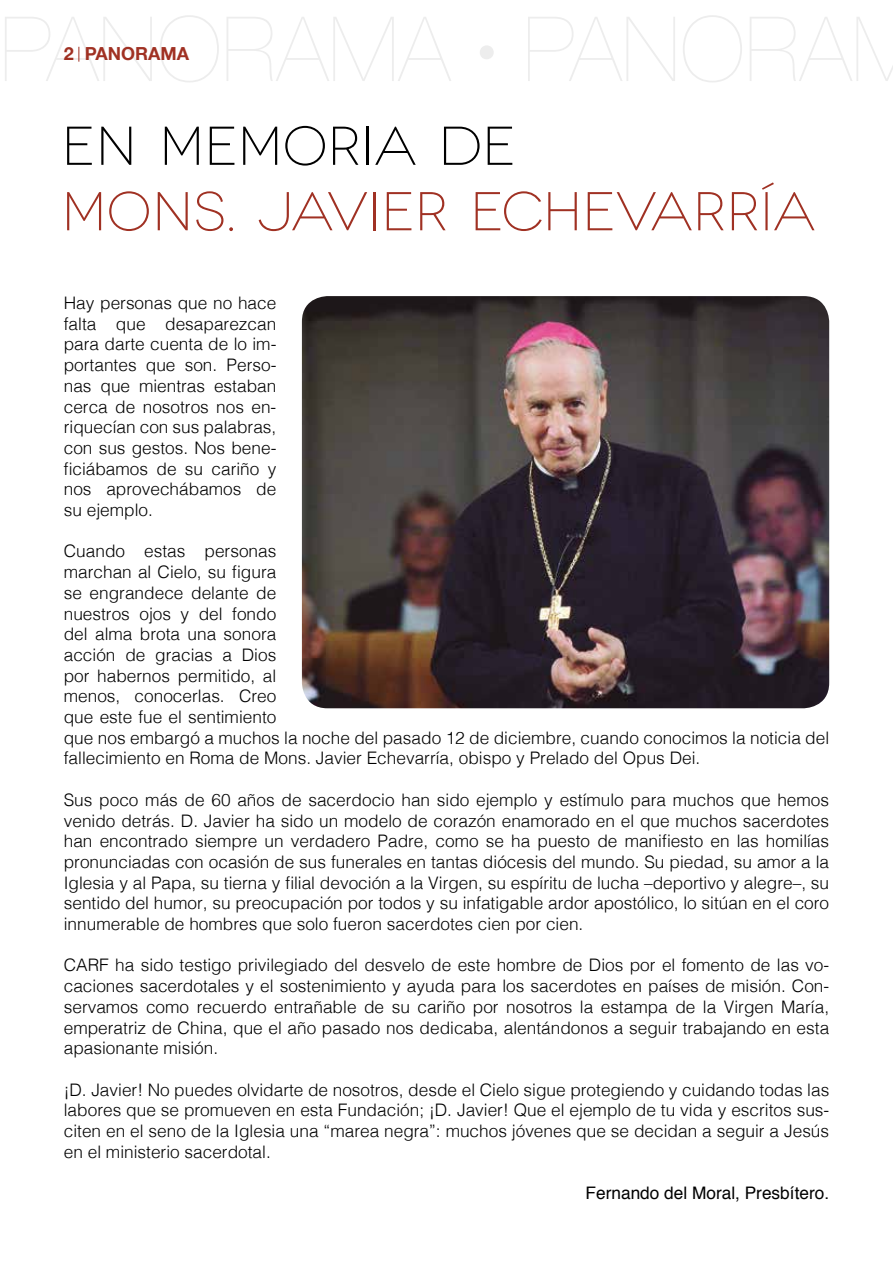
<style>
.page{position:relative;width:893px;height:1263px;background:#fff}
.page>*{position:absolute;margin:0;border:0;box-sizing:border-box;transform-origin:0 0}
.t1{font:300 54.6px "Novecentowide";color:#a03123}
.t2{font:300 54.6px "Novecentowide";color:#000}
.t3{font:700 18px "Helvetica Neue";color:#a03123}
.t4{font:300 17.25px/20.7px "Helvetica";color:#000;text-align:justify}
.t5{font:17.25px "Helvetica";color:#000}
</style>
<div class="page">
<svg style="left:79px;top:47px;width:1px;height:15px"></svg>
<img style="left:302px;top:296px;width:527px;height:412px">
<p class="t3" style="left:64px;top:40px;width:127px">2 PANORAMA</p>
<h1 class="t2" style="left:62px;top:115px;width:455px">EN MEMORIA DE</h1>
<h1 class="t1" style="left:62px;top:180px;width:755px">MONS. JAVIER ECHEVARRÍA</h1>
<p class="t4" style="left:64px;top:291px;width:214px">Hay personas que no hace falta que desaparezcan para darte cuenta de lo im&shy;portantes que son. Perso&shy;nas que mientras estaban cerca de nosotros nos en&shy;riquecían con sus palabras, con sus gestos. Nos bene&shy;ficiábamos de su cariño y nos aprovechábamos de su ejemplo.</p>
<p class="t4" style="left:64px;top:540px;width:767px;text-align:left">Cuando estas personas<br>marchan al Cielo, su figura<br>se engrandece delante de<br>nuestros ojos y del fondo<br>del alma brota una sonora<br>acción de gracias a Dios<br>por habernos permitido, al<br>menos, conocerlas. Creo<br>que este fue el sentimiento<br>que nos embargó a muchos la noche del pasado 12 de diciembre, cuando conocimos la noticia del fallecimiento en Roma de Mons. Javier Echevarría, obispo y Prelado del Opus Dei.</p>
<p class="t4" style="left:64px;top:788px;width:767px">Sus poco más de 60 años de sacerdocio han sido ejemplo y estímulo para muchos que hemos venido detrás. D. Javier ha sido un modelo de corazón enamorado en el que muchos sacerdotes han encontrado siempre un verdadero Padre, como se ha puesto de manifiesto en las homilías pronunciadas con ocasión de sus funerales en tantas diócesis del mundo. Su piedad, su amor a la Iglesia y al Papa, su tierna y filial devoción a la Virgen, su espíritu de lucha –deportivo y alegre–, su sentido del humor, su preocupación por todos y su infatigable ardor apostólico, lo sitúan en el coro innumerable de hombres que solo fueron sacerdotes cien por cien.</p>
<p class="t4" style="left:64px;top:954px;width:767px">CARF ha sido testigo privilegiado del desvelo de este hombre de Dios por el fomento de las vo&shy;caciones sacerdotales y el sostenimiento y ayuda para los sacerdotes en países de misión. Con&shy;servamos como recuerdo entrañable de su cariño por nosotros la estampa de la Virgen María, emperatriz de China, que el año pasado nos dedicaba, alentándonos a seguir trabajando en esta apasionante misión.</p>
<p class="t4" style="left:64px;top:1078px;width:767px">¡D. Javier! No puedes olvidarte de nosotros, desde el Cielo sigue protegiendo y cuidando todas las labores que se promueven en esta Fundación; ¡D. Javier! Que el ejemplo de tu vida y escritos sus&shy;citen en el seno de la Iglesia una “marea negra”: muchos jóvenes que se decidan a seguir a Jesús en el ministerio sacerdotal.</p>
<p class="t5" style="left:586px;top:1180px;width:245px">Fernando del Moral, Presbítero.</p>
</div>
